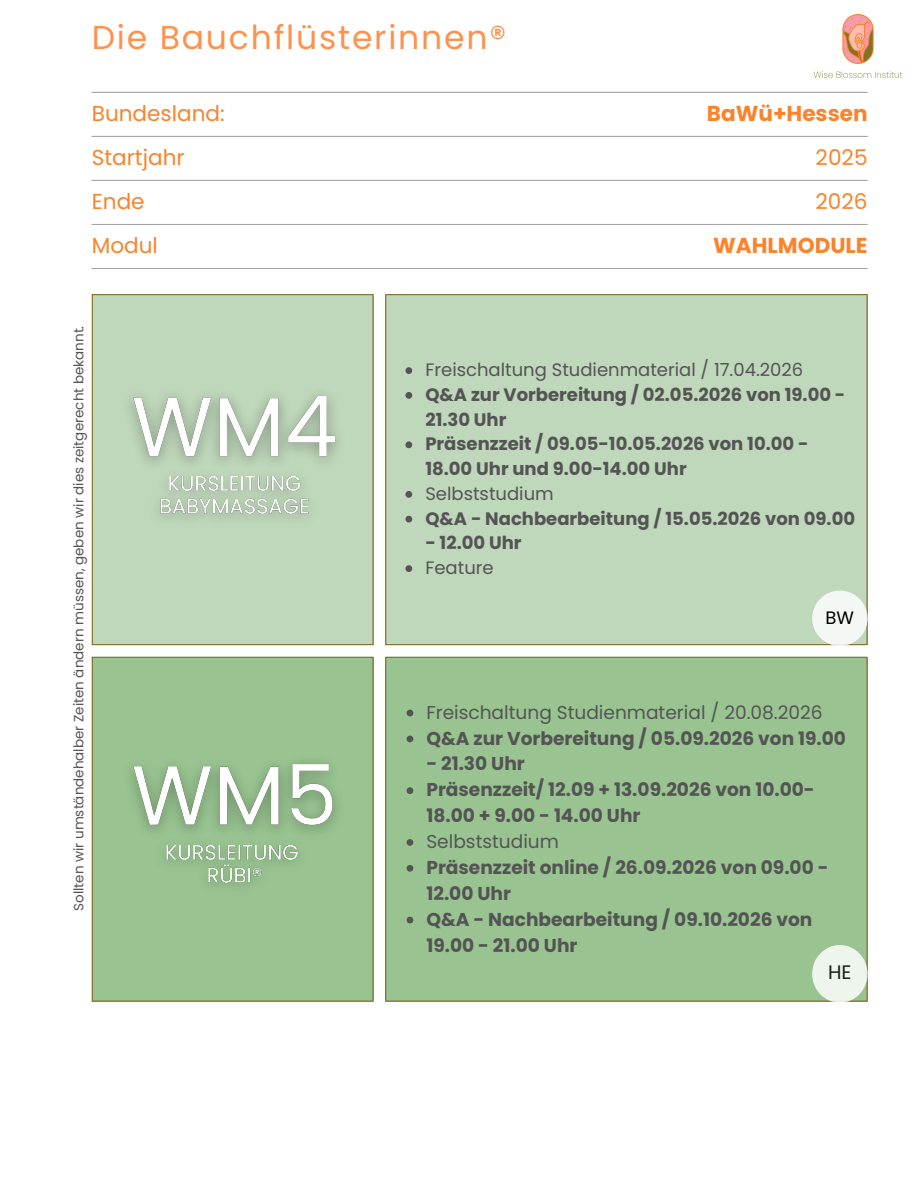
<style>
.page{position:relative;width:918px;height:1188px;background:#fff}
.page>*{position:absolute;margin:0;border:0;box-sizing:border-box;transform-origin:0 0}
.t1{font:33px "Poppins";letter-spacing:.055em;color:#ff914d}
.t2{font:21.6px "Poppins";color:#fa832b}
.t3{font:700 21.6px "Poppins";color:#fa832b}
.t4{font:19.5px "Poppins";color:#000}
.t5{font:700 18.6px/25.8px "Poppins";color:#545454}
.t6{font:18.6px "Poppins";color:#545454}
.t7{font:700 18px/24.8px "Poppins";color:#545454}
.t8{font:18px "Poppins";color:#545454}
.t9{font:18px "Poppins";color:#000}
.t10{font:13.5px "Poppins";color:#545454}
</style>
<div class="page">
<div style="left:93px;top:295px;width:773px;height:349px;background:#bfd7bb"></div>
<div style="left:93px;top:658px;width:773px;height:343px;background:#99c491"></div>
<svg style="left:405px;top:367px;width:7px;height:7px"></svg>
<svg style="left:405px;top:392px;width:7px;height:7px"></svg>
<svg style="left:405px;top:441px;width:7px;height:7px"></svg>
<svg style="left:405px;top:491px;width:7px;height:7px"></svg>
<svg style="left:405px;top:516px;width:7px;height:6px"></svg>
<svg style="left:405px;top:565px;width:7px;height:7px"></svg>
<svg style="left:407px;top:710px;width:6px;height:6px"></svg>
<svg style="left:407px;top:736px;width:6px;height:6px"></svg>
<svg style="left:407px;top:787px;width:6px;height:7px"></svg>
<svg style="left:407px;top:839px;width:6px;height:7px"></svg>
<svg style="left:407px;top:865px;width:6px;height:7px"></svg>
<svg style="left:407px;top:917px;width:6px;height:6px"></svg>
<hr style="left:92px;top:295px;width:1px;height:349px;background:#86742c">
<hr style="left:372px;top:295px;width:2px;height:349px;background:#86742c">
<hr style="left:92px;top:294px;width:282px;height:1px;background:#86742c">
<hr style="left:92px;top:644px;width:282px;height:1px;background:#86742c">
<hr style="left:385px;top:295px;width:1px;height:349px;background:#86742c">
<hr style="left:866px;top:295px;width:2px;height:349px;background:#86742c">
<hr style="left:385px;top:294px;width:483px;height:1px;background:#86742c">
<hr style="left:385px;top:644px;width:483px;height:1px;background:#86742c">
<hr style="left:92px;top:658px;width:1px;height:343px;background:#86742c">
<hr style="left:372px;top:658px;width:2px;height:343px;background:#86742c">
<hr style="left:92px;top:657px;width:282px;height:1px;background:#86742c">
<hr style="left:92px;top:1001px;width:282px;height:1px;background:#86742c">
<hr style="left:385px;top:658px;width:1px;height:343px;background:#86742c">
<hr style="left:866px;top:658px;width:2px;height:343px;background:#86742c">
<hr style="left:385px;top:657px;width:483px;height:1px;background:#86742c">
<hr style="left:385px;top:1001px;width:483px;height:1px;background:#86742c">
<img style="left:112px;top:368px;width:245px;height:171px">
<img style="left:112px;top:737px;width:243px;height:171px">
<img style="left:798px;top:14px;width:105px;height:78px">
<div style="left:812px;top:591px;width:56px;height:55px;background:#f4f8f4;border-radius:50%"></div>
<div style="left:812px;top:945px;width:56px;height:58px;background:#eef5ed;border-radius:50%"></div>
<hr style="left:92px;top:92px;width:776px;height:1px;background:#a6a6a6">
<hr style="left:92px;top:136px;width:776px;height:1px;background:#a6a6a6">
<hr style="left:92px;top:180px;width:776px;height:1px;background:#a6a6a6">
<hr style="left:92px;top:224px;width:776px;height:1px;background:#a6a6a6">
<hr style="left:92px;top:268px;width:776px;height:1px;background:#a6a6a6">
<p class="t1" style="left:92px;top:14px;width:416px">Die Bauchflüsterinnen®</p>
<p class="t2" style="left:92px;top:98px;width:135px">Bundesland:</p>
<p class="t3" style="left:707px;top:98px;width:162px">BaWü+Hessen</p>
<p class="t2" style="left:92px;top:142px;width:94px">Startjahr</p>
<p class="t2" style="left:816px;top:142px;width:53px">2025</p>
<p class="t2" style="left:92px;top:186px;width:54px">Ende</p>
<p class="t2" style="left:815px;top:186px;width:54px">2026</p>
<p class="t2" style="left:92px;top:230px;width:68px">Modul</p>
<h3 class="t3" style="left:713px;top:230px;width:156px">WAHLMODULE</h3>
<p class="t10" style="left:69px;top:911px;width:587px;rotate:-90deg">Sollten wir umständehalber Zeiten ändern müssen, geben wir dies zeitgerecht bekannt.</p>
<p class="t8" style="left:425px;top:357px;width:379px">Freischaltung Studienmaterial / 17.04.2026</p>
<h1 class="t7" style="left:425px;top:382px;width:422px">Q&amp;A zur Vorbereitung / 02.05.2026 von 19.00 -<br>21.30 Uhr</h1>
<p class="t7" style="left:425px;top:432px;width:385px">Präsenzzeit / 09.05-10.05.2026 von 10.00 -<br>18.00 Uhr und 9.00-14.00 Uhr</p>
<p class="t8" style="left:425px;top:481px;width:130px">Selbststudium</p>
<p class="t7" style="left:425px;top:506px;width:431px">Q&amp;A - Nachbearbeitung / 15.05.2026 von 09.00</p>
<p class="t7" style="left:425px;top:531px;width:98px">- 12.00 Uhr</p>
<p class="t8" style="left:425px;top:555px;width:70px">Feature</p>
<p class="t9" style="left:826px;top:605px;width:30px">BW</p>
<p class="t6" style="left:426px;top:699px;width:398px">Freischaltung Studienmaterial / 20.08.2026</p>
<p class="t5" style="left:426px;top:725px;width:421px">Q&amp;A zur Vorbereitung / 05.09.2026 von 19.00</p>
<p class="t5" style="left:426px;top:751px;width:100px">- 21.30 Uhr</p>
<p class="t5" style="left:426px;top:777px;width:390px">Präsenzzeit/ 12.09 + 13.09.2026 von 10.00-<br>18.00 + 9.00 - 14.00 Uhr</p>
<p class="t6" style="left:426px;top:829px;width:134px">Selbststudium</p>
<p class="t5" style="left:426px;top:855px;width:404px">Präsenzzeit online / 26.09.2026 von 09.00 -<br>12.00 Uhr</p>
<p class="t5" style="left:426px;top:906px;width:388px">Q&amp;A - Nachbearbeitung / 09.10.2026 von<br>19.00 - 21.00 Uhr</p>
<p class="t4" style="left:828px;top:958px;width:25px">HE</p>
</div>
